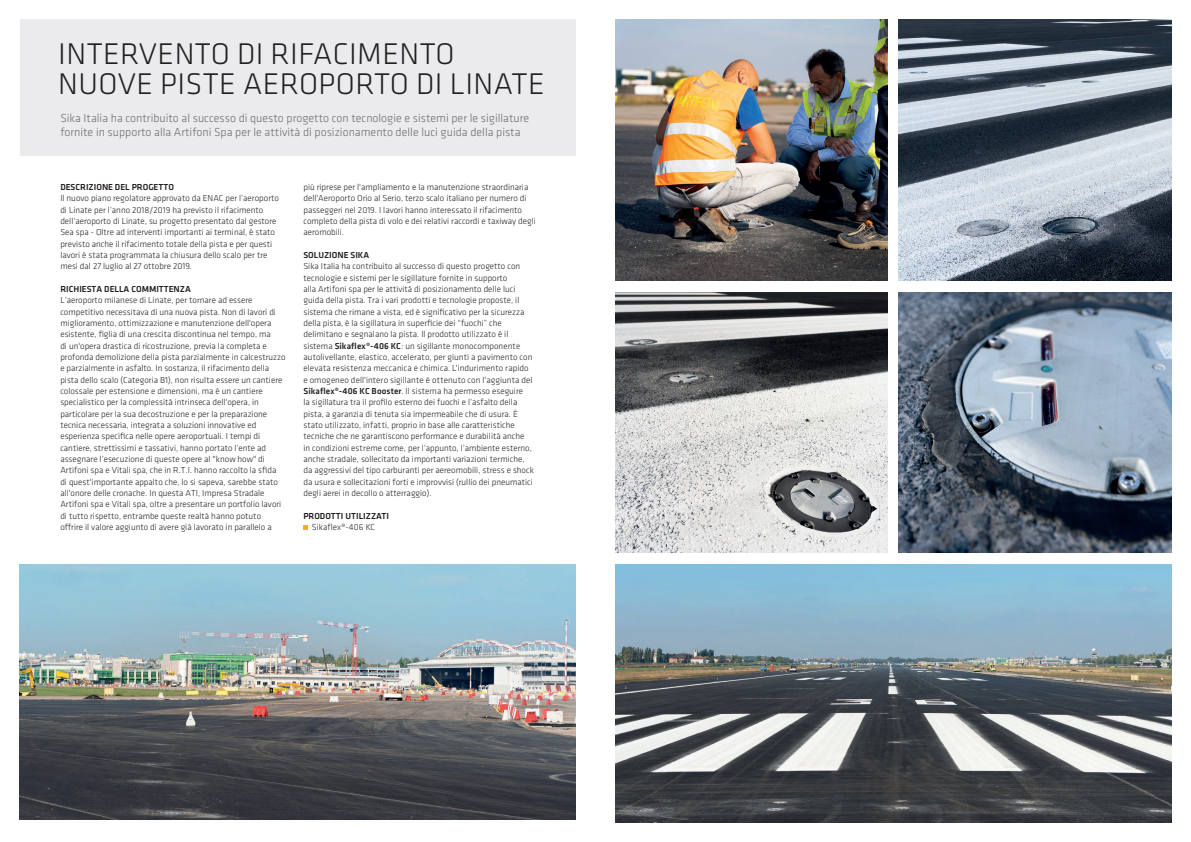
<style>
.page{position:relative;width:1191px;height:842px;background:#fff}
.page>*{position:absolute;margin:0;border:0;box-sizing:border-box;transform-origin:0 0}
.SI_Klavika_HL1{font:300 31px "Klavika";letter-spacing:.015em;color:#231f20}
.SI_Klavica_Subline{font:300 12px/14.4px "Klavika";color:#6c6d70}
.SI_Klavika_copy{font:300 9px/11.3px "Klavika";color:#231f20}
.SI_Klavica_BACK_HL4{font:500 9px "Klavika";color:#231f20}
.Si_Klavika_Pagina{font:500 9px "Klavika";color:#231f20}
.Si_Klavika_Pagina-2{font:300 9px "Klavika";color:#231f20}
.s1{font-weight:500}
</style>
<div class="page">
<div style="left:20px;top:20px;width:555px;height:136px;background:#e6e7e9"></div>
<svg style="left:303px;top:526px;width:5px;height:4px"></svg>
<img style="left:615px;top:20px;width:272px;height:261px">
<img style="left:899px;top:292px;width:272px;height:261px">
<img style="left:615px;top:564px;width:556px;height:258px">
<img style="left:20px;top:564px;width:555px;height:256px">
<img style="left:899px;top:20px;width:272px;height:261px">
<img style="left:615px;top:292px;width:272px;height:261px">
<p class="SI_Klavika_HL1" style="left:58px;top:35px;width:398px">INTERVENTO DI RIFACIMENTO</p>
<p class="SI_Klavika_HL1" style="left:58px;top:65px;width:488px">NUOVE PISTE AEROPORTO DI LINATE</p>
<p class="SI_Klavica_Subline" style="left:60px;top:111px;width:470px">Sika Italia ha contribuito al successo di questo progetto con tecnologie e sistemi per le sigillature fornite in supporto alla Artifoni Spa per le attività di posizionamento delle luci guida della pista</p>
<p class="SI_Klavica_BACK_HL4" style="left:60px;top:181px;width:115px">DESCRIZIONE DEL PROGETTO</p>
<p class="SI_Klavika_copy" style="left:60px;top:193px;width:220px">Il nuovo piano regolatore approvato da ENAC per l’aeroporto di Linate per l’anno 2018/2019 ha previsto il rifacimento dell’aeroporto di Linate, su progetto presentato dal gestore Sea spa - Oltre ad interventi importanti ai terminal, è stato previsto anche il rifacimento totale della pista e per questi lavori è stata programmata la chiusura dello scalo per tre mesi dal 27 luglio al 27 ottobre 2019.</p>
<p class="SI_Klavica_BACK_HL4" style="left:60px;top:283px;width:132px">RICHIESTA DELLA COMMITTENZA</p>
<p class="SI_Klavika_copy" style="left:60px;top:295px;width:227px">L’aeroporto milanese di Linate, per tornare ad essere competitivo necessitava di una nuova pista. Non di lavori di miglioramento, ottimizzazione e manutenzione dell'opera esistente, figlia di una crescita discontinua nel tempo, ma<br>di un'opera drastica di ricostruzione, previa la completa e profonda demolizione della pista parzialmente in calcestruzzo e parzialmente in asfalto. In sostanza, il rifacimento della pista dello scalo (Categoria B1), non risulta essere un cantiere colossale per estensione e dimensioni, ma è un cantiere specialistico per la complessità intrinseca dell'opera, in particolare per la sua decostruzione e per la preparazione tecnica necessaria, integrata a soluzioni innovative ed esperienza specifica nelle opere aeroportuali. I tempi di cantiere, strettissimi e tassativi, hanno portato l’ente ad assegnare l’esecuzione di queste opere al "know how" di Artifoni spa e Vitali spa, che in R.T.I. hanno raccolto la sfida<br>di quest'importante appalto che, lo si sapeva, sarebbe stato all'onore delle cronache. In questa ATI, Impresa Stradale Artifoni spa e Vitali spa, oltre a presentare un portfolio lavori di tutto rispetto, entrambe queste realtà hanno potuto offrire il valore aggiunto di avere già lavorato in parallelo a</p>
<p class="SI_Klavika_copy" style="left:303px;top:181px;width:234px">più riprese per l'ampliamento e la manutenzione straordinaria dell'Aeroporto Orio al Serio, terzo scalo italiano per numero di passeggeri nel 2019. I lavori hanno interessato il rifacimento completo della pista di volo e dei relativi raccordi e taxiway degli aeromobili.</p>
<p class="SI_Klavica_BACK_HL4" style="left:303px;top:249px;width:67px">SOLUZIONE SIKA</p>
<p class="SI_Klavika_copy" style="left:303px;top:261px;width:232px">Sika Italia ha contribuito al successo di questo progetto con tecnologie e sistemi per le sigillature fornite in supporto<br>alla Artifoni spa per le attività di posizionamento delle luci guida della pista. Tra i vari prodotti e tecnologie proposte, il sistema che rimane a vista, ed è significativo per la sicurezza della pista, è la sigillatura in superficie dei “fuochi” che delimitano e segnalano la pista. Il prodotto utilizzato è il sistema <span class="s1">Sikaflex®-406 KC</span>: un sigillante monocomponente autolivellante, elastico, accelerato, per giunti a pavimento con elevata resistenza meccanica e chimica. L'indurimento rapido e omogeneo dell'intero sigillante è ottenuto con l'aggiunta del <span class="s1">Sikaflex®-406 KC Booster</span>. Il sistema ha permesso eseguire<br>la sigillatura tra il profilo esterno dei fuochi e l’asfalto della pista, a garanzia di tenuta sia impermeabile che di usura. È stato utilizzato, infatti, proprio in base alle caratteristiche tecniche che ne garantiscono performance e durabilità anche<br>in condizioni estreme come, per l’appunto, l’ambiente esterno, anche stradale, sollecitato da importanti variazioni termiche, da aggressivi del tipo carburanti per aereomobili, stress e shock da usura e sollecitazioni forti e improvvisi (rullio dei pneumatici degli aerei in decollo o atterraggio).</p>
<p class="Si_Klavika_Pagina" style="left:303px;top:510px;width:87px">PRODOTTI UTILIZZATI</p>
<p class="Si_Klavika_Pagina-2" style="left:312px;top:522px;width:65px">Sikaflex®-406 KC</p>
</div>
